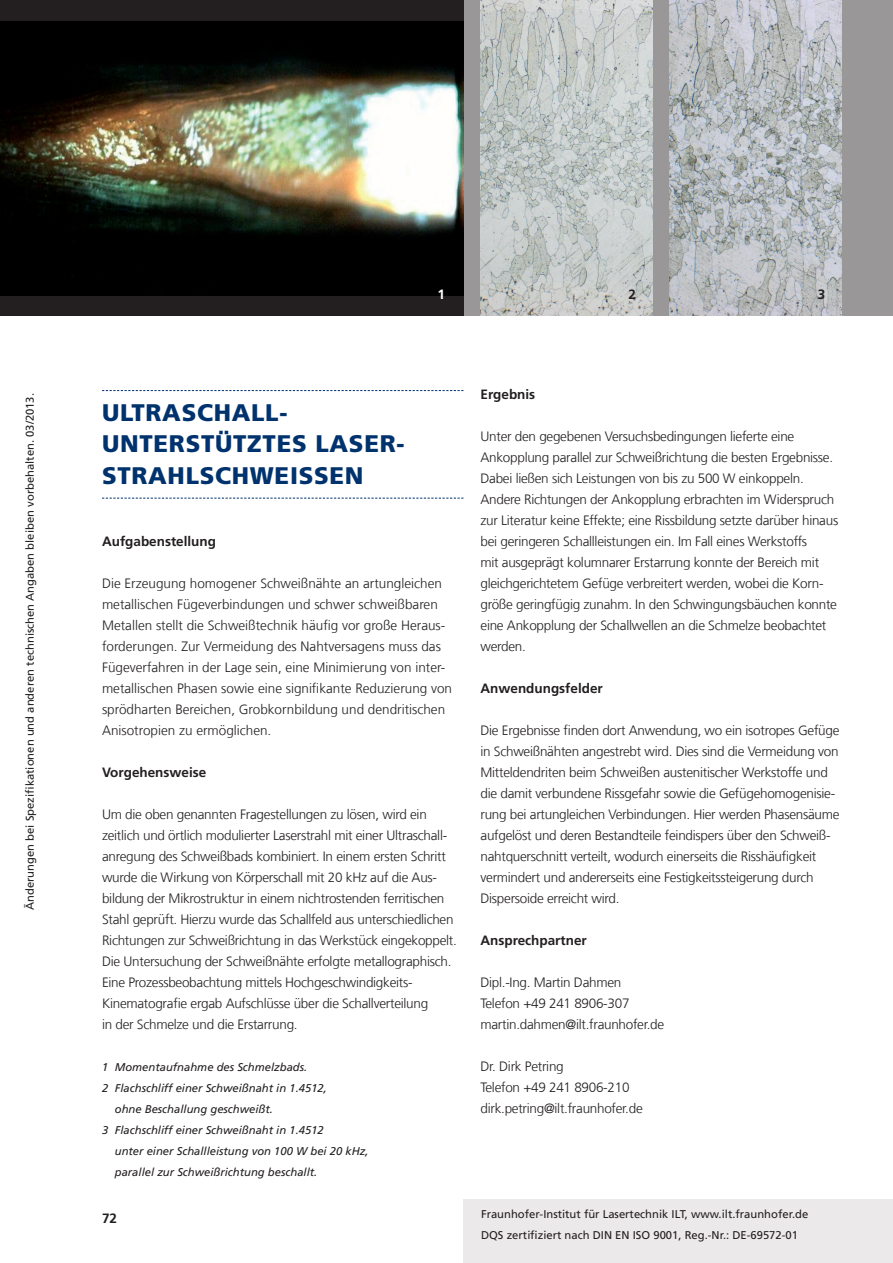
<style>
.page{position:relative;width:893px;height:1263px;background:#fff}
.page>*{position:absolute;margin:0;border:0;box-sizing:border-box;transform-origin:0 0}
.t1{font:900 24px "Frutiger LT Com";letter-spacing:.03em;color:#00326d}
.t2{font:300 13.5px/21px "Frutiger LT Com";letter-spacing:-.02em;color:#231f20}
.t3{font:300 13.5px/21px "Frutiger LT Com";color:#231f20}
.t4{font:700 13.5px "Frutiger LT Com";color:#231f20}
.t5{font:700 13.5px "Frutiger LT Com";color:#fff}
.t6{font:italic 11.25px "Frutiger LT Com";color:#231f20}
.t7{font:11.25px/21px "Frutiger LT Com";color:#231f20}
</style>
<div class="page">
<div style="left:463px;top:1199px;width:430px;height:64px;background:#ece9ea"></div>
<div style="left:0;top:0;width:893px;height:315px;background:#999798"></div>
<img style="left:480px;top:0;width:173px;height:315px">
<img style="left:670px;top:0;width:172px;height:315px">
<div style="left:0;top:0;width:463px;height:315px;background:#231f20"></div>
<img style="left:0;top:22px;width:463px;height:274px">
<svg style="left:102px;top:390px;width:361px;height:1px"></svg>
<svg style="left:102px;top:498px;width:361px;height:1px"></svg>
<p class="t7" style="left:20px;top:910px;width:518px;rotate:-90deg">Änderungen bei Spezifikationen und anderen technischen Angaben bleiben vorbehalten. 03/2013.</p>
<p class="t5" style="left:437px;top:286px;width:9px">1</p>
<p class="t4" style="left:628px;top:286px;width:9px">2</p>
<p class="t4" style="left:818px;top:286px;width:9px">3</p>
<h1 class="t1" style="left:102px;top:398px;width:61px">ULTRAS</h1>
<h1 class="t1" style="left:197px;top:398px;width:92px">CHALL-</h1>
<h1 class="t1" style="left:102px;top:429px;width:68px">UNTERS</h1>
<h1 class="t1" style="left:201px;top:429px;width:146px">TÜTZTES LASER</h1>
<h1 class="t1" style="left:396px;top:429px;width:9px">-</h1>
<h1 class="t1" style="left:102px;top:461px;width:48px">STRAH</h1>
<h1 class="t1" style="left:186px;top:461px;width:179px">LSCHWEIssEN</h1>
<p class="t4" style="left:102px;top:533px;width:116px">Aufgabenstellung</p>
<p class="t3" style="left:102px;top:573px;width:352px">Die Erzeugung homogener Schweißnähte an artungleichen metallischen Fügeverbindungen und schwer schweißbaren Metallen stellt die Schweißtechnik häufig vor große Heraus&shy;forderungen. Zur Vermeidung des Nahtversagens muss das Fügeverfahren in der Lage sein, eine Minimierung von inter&shy;metallischen Phasen sowie eine signifikante Reduzierung von sprödharten Bereichen, Grobkornbildung und dendritischen Anisotropien zu ermöglichen.</p>
<p class="t4" style="left:102px;top:764px;width:106px">Vorgehensweise</p>
<p class="t2" style="left:102px;top:804px;width:356px">Um die oben genannten Fragestellungen zu lösen, wird ein zeitlich und örtlich modulierter Laserstrahl mit einer Ultraschall&shy;anregung des Schweißbads kombiniert. In einem ersten Schritt wurde die Wirkung von Körperschall mit 20 kHz auf die Aus&shy;bildung der Mikrostruktur in einem nichtrostenden ferritischen Stahl geprüft. Hierzu wurde das Schallfeld aus unterschiedlichen Richtungen zur Schweißrichtung in das Werkstück eingekoppelt.<br>Die Untersuchung der Schweißnähte erfolgte metallographisch.<br>Eine Prozessbeobachtung mittels Hochgeschwindigkeits-Kinematografie ergab Aufschlüsse über die Schallverteilung<br>in der Schmelze und die Erstarrung.</p>
<p class="t6" style="left:102px;top:1061px;width:207px">1 Momentaufnahme des Schmelzbads.</p>
<p class="t6" style="left:102px;top:1082px;width:226px">2 Flachschliff einer Schweißnaht in 1.4512,</p>
<p class="t6" style="left:115px;top:1103px;width:160px">ohne Beschallung geschweißt.</p>
<p class="t6" style="left:102px;top:1124px;width:223px">3 Flachschliff einer Schweißnaht in 1.4512</p>
<p class="t6" style="left:115px;top:1145px;width:255px">unter einer Schallleistung von 100 W bei 20 kHz,</p>
<p class="t6" style="left:115px;top:1166px;width:204px">parallel zur Schweißrichtung beschallt.</p>
<p class="t4" style="left:480px;top:386px;width:56px">Ergebnis</p>
<p class="t2" style="left:480px;top:426px;width:359px">Unter den gegebenen Versuchsbedingungen lieferte eine Ankopplung parallel zur Schweißrichtung die besten Ergebnisse.<br>Dabei ließen sich Leistungen von bis zu 500 W einkoppeln.<br>Andere Richtungen der Ankopplung erbrachten im Widerspruch zur Literatur keine Effekte; eine Rissbildung setzte darüber hinaus bei geringeren Schallleistungen ein. Im Fall eines Werkstoffs<br>mit ausgeprägt kolumnarer Erstarrung konnte der Bereich mit gleichgerichtetem Gefüge verbreitert werden, wobei die Korn&shy;größe geringfügig zunahm. In den Schwingungsbäuchen konnte eine Ankopplung der Schallwellen an die Schmelze beobachtet werden.</p>
<p class="t4" style="left:480px;top:681px;width:124px">Anwendungsfelder</p>
<p class="t2" style="left:480px;top:720px;width:360px">Die Ergebnisse finden dort Anwendung, wo ein isotropes Gefüge in Schweißnähten angestrebt wird. Dies sind die Vermeidung von Mitteldendriten beim Schweißen austenitischer Werkstoffe und die damit verbundene Rissgefahr sowie die Gefügehomogenisie&shy;rung bei artungleichen Verbindungen. Hier werden Phasensäume aufgelöst und deren Bestandteile feindispers über den Schweiß&shy;nahtquerschnitt verteilt, wodurch einerseits die Risshäufigkeit vermindert und andererseits eine Festigkeitssteigerung durch Dispersoide erreicht wird.</p>
<p class="t4" style="left:480px;top:933px;width:108px">Ansprechpartner</p>
<p class="t2" style="left:480px;top:972px;width:185px">Dipl.-Ing. Martin Dahmen<br>Telefon +49 241 8906-307 martin.dahmen@ilt.fraunhofer.de</p>
<p class="t2" style="left:480px;top:1056px;width:164px">Dr. Dirk Petring<br>Telefon +49 241 8906-210 dirk.petring@ilt.fraunhofer.de</p>
<p class="t4" style="left:102px;top:1210px;width:17px">72</p>
<p class="t7" style="left:481px;top:1204px;width:329px">Fraunhofer-Institut für Lasertechnik ILT, www.ilt.fraunhofer.de<br>DQS zertifiziert nach DIN EN ISO 9001, Reg.-Nr.: DE-69572-01</p>
</div>
